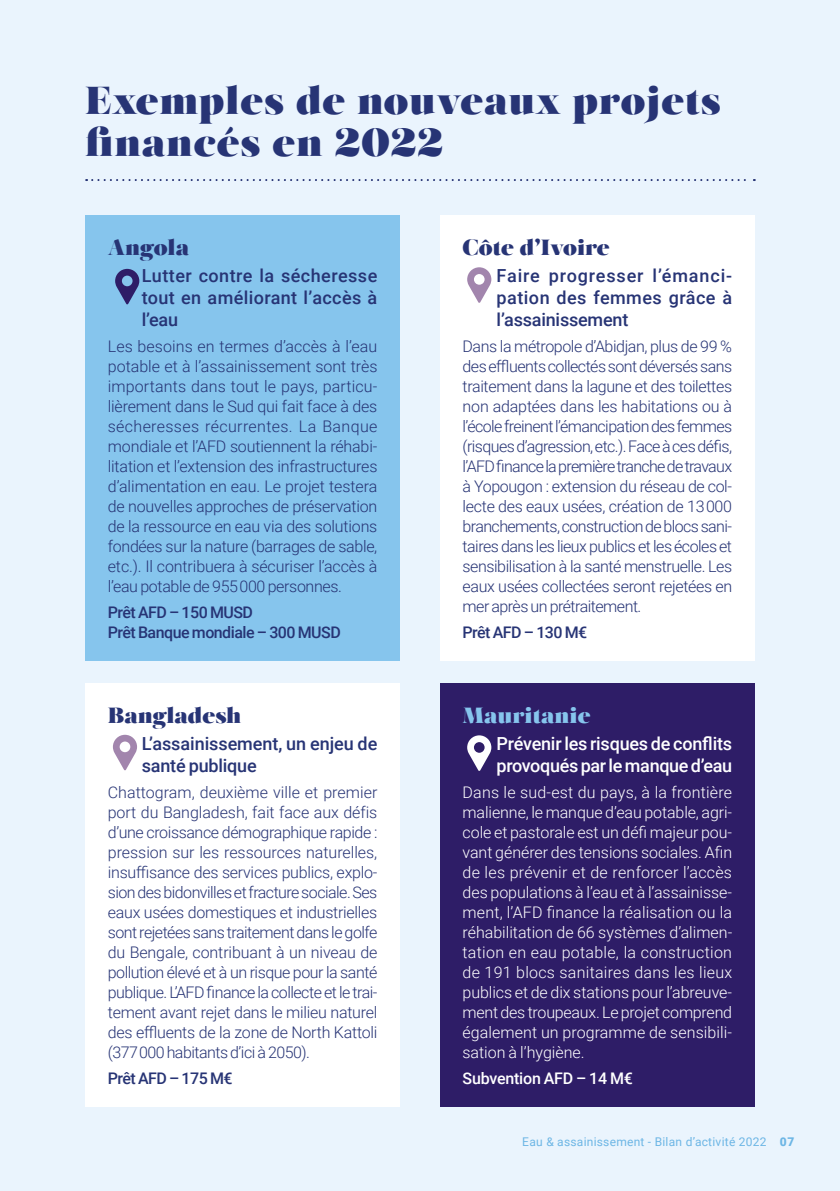
<style>
.page{position:relative;width:840px;height:1191px;background:#fff}
.page>*{position:absolute;margin:0;border:0;box-sizing:border-box;transform-origin:0 0}
.t1{font:39px/42px "Salome";letter-spacing:.02em;color:#273475}
.t2{font:22px "Salome";color:#273475}
.t3{font:22px "Salome";color:#86c5ed}
.t4{font:500 18px/22px "Roboto";letter-spacing:.02em;color:#273475;text-align:justify}
.t5{font:500 18px/22px "Roboto";letter-spacing:-.02em;color:#fff}
.t6{font:500 18px/22px "Roboto";letter-spacing:-.005em;color:#273475}
.t7{font:300 16px/20px "Roboto";letter-spacing:-.02em;color:#273475;text-align:justify}
.t8{font:300 16px/20px "Roboto";letter-spacing:.005em;color:#fff;text-align:justify}
.t9{font:500 16px/20px "Roboto";letter-spacing:-.03em;color:#273475}
.t10{font:500 16px "Roboto";letter-spacing:-.015em;color:#fff}
.t11{font:12px "Roboto";letter-spacing:.02em;color:#6db6e5}
.s1{font-weight:900}
</style>
<div class="page">
<div style="left:0;top:0;width:839px;height:1191px;background:#eaf4fd"></div>
<svg style="left:86px;top:179px;width:668px;height:2px"></svg>
<div style="left:85px;top:215px;width:315px;height:445px;background:#86c5ed"></div>
<svg style="left:115px;top:269px;width:24px;height:35px"></svg>
<div style="left:439px;top:215px;width:315px;height:445px;background:#fff"></div>
<svg style="left:467px;top:267px;width:24px;height:36px"></svg>
<div style="left:439px;top:683px;width:315px;height:423px;background:#2e1d67"></div>
<svg style="left:467px;top:735px;width:24px;height:36px"></svg>
<div style="left:85px;top:683px;width:315px;height:423px;background:#fff"></div>
<svg style="left:113px;top:735px;width:24px;height:35px"></svg>
<h1 class="t1" style="left:85px;top:79px;width:637px">Exemples de nouveaux projets financés en 2022</h1>
<h2 class="t2" style="left:108px;top:232px;width:83px">Angola</h2>
<p class="t4" style="left:142px;top:264px;width:237px">Lutter contre la sécheresse tout en améliorant l’accès à l’eau</p>
<p class="t7" style="left:108px;top:336px;width:271px">Les besoins en termes d’accès à l’eau potable et à l’assainissement sont très importants dans tout le pays, particu&shy;lièrement dans le Sud qui fait face à des sécheresses récurrentes. La Banque mondiale et l’AFD soutiennent la réhabi&shy;litation et l’extension des infrastructures d’alimentation en eau. Le projet testera de nouvelles approches de préservation de la ressource en eau via des solutions fondées sur la nature (barrages de sable, etc.). Il contribuera à sécuriser l’accès à l’eau potable de 955 000 personnes.</p>
<p class="t9" style="left:108px;top:601px;width:234px">Prêt AFD – 150 MUSD<br>Prêt Banque mondiale – 300 MUSD</p>
<h2 class="t2" style="left:108px;top:700px;width:135px">Bangladesh</h2>
<p class="t6" style="left:142px;top:732px;width:237px">L’assainissement, un enjeu de santé publique</p>
<p class="t7" style="left:108px;top:782px;width:271px">Chattogram, deuxième ville et premier port du Bangladesh, fait face aux défis d’une croissance démographique rapide : pression sur les ressources naturelles, insuffisance des services publics, explo&shy;sion des bidonvilles et fracture sociale. Ses eaux usées domestiques et industrielles sont rejetées sans traitement dans le golfe du Bengale, contribuant à un niveau de pollution élevé et à un risque pour la santé publique. L’AFD finance la collecte et le trai&shy;tement avant rejet dans le milieu naturel des effluents de la zone de North Kattoli (377 000 habitants d’ici à 2050).</p>
<p class="t9" style="left:108px;top:1067px;width:126px">Prêt AFD – 175 M€</p>
<h2 class="t2" style="left:462px;top:232px;width:149px">Côte d’Ivoire</h2>
<p class="t4" style="left:496px;top:264px;width:237px">Faire progresser l’émanci&shy;pation des femmes grâce à l’assainissement</p>
<p class="t7" style="left:462px;top:336px;width:271px">Dans la métropole d’Abidjan, plus de 99 % des effluents collectés sont déversés sans traitement dans la lagune et des toilettes non adaptées dans les habitations ou à l’école freinent l’émancipation des femmes (risques d’agression, etc.). Face à ces défis, l’AFD finance la première tranche de travaux à Yopougon : extension du réseau de col&shy;lecte des eaux usées, création de 13 000 branchements, construction de blocs sani&shy;taires dans les lieux publics et les écoles et sensibilisation à la santé menstruelle. Les eaux usées collectées seront rejetées en mer après un prétraitement.</p>
<p class="t9" style="left:462px;top:621px;width:126px">Prêt AFD – 130 M€</p>
<h2 class="t3" style="left:462px;top:700px;width:129px">Mauritanie</h2>
<p class="t5" style="left:496px;top:732px;width:237px">Prévenir les risques de conflits provoqués par le manque d’eau</p>
<p class="t8" style="left:462px;top:782px;width:271px">Dans le sud-est du pays, à la frontière malienne, le manque d’eau potable, agri&shy;cole et pastorale est un défi majeur pou&shy;vant générer des tensions sociales. Afin de les prévenir et de renforcer l’accès des populations à l’eau et à l’assainisse&shy;ment, l’AFD finance la réalisation ou la réhabilitation de 66 systèmes d’alimen&shy;tation en eau potable, la construction de 191 blocs sanitaires dans les lieux publics et de dix stations pour l’abreuve&shy;ment des troupeaux. Le projet comprend également un programme de sensibili&shy;sation à l’hygiène.</p>
<p class="t10" style="left:462px;top:1067px;width:172px">Subvention AFD – 14 M€</p>
<p class="t11" style="left:522px;top:1133px;width:273px">Eau &amp; assainissement - Bilan d’activité 2022 <span class="s1">07</span></p>
</div>
